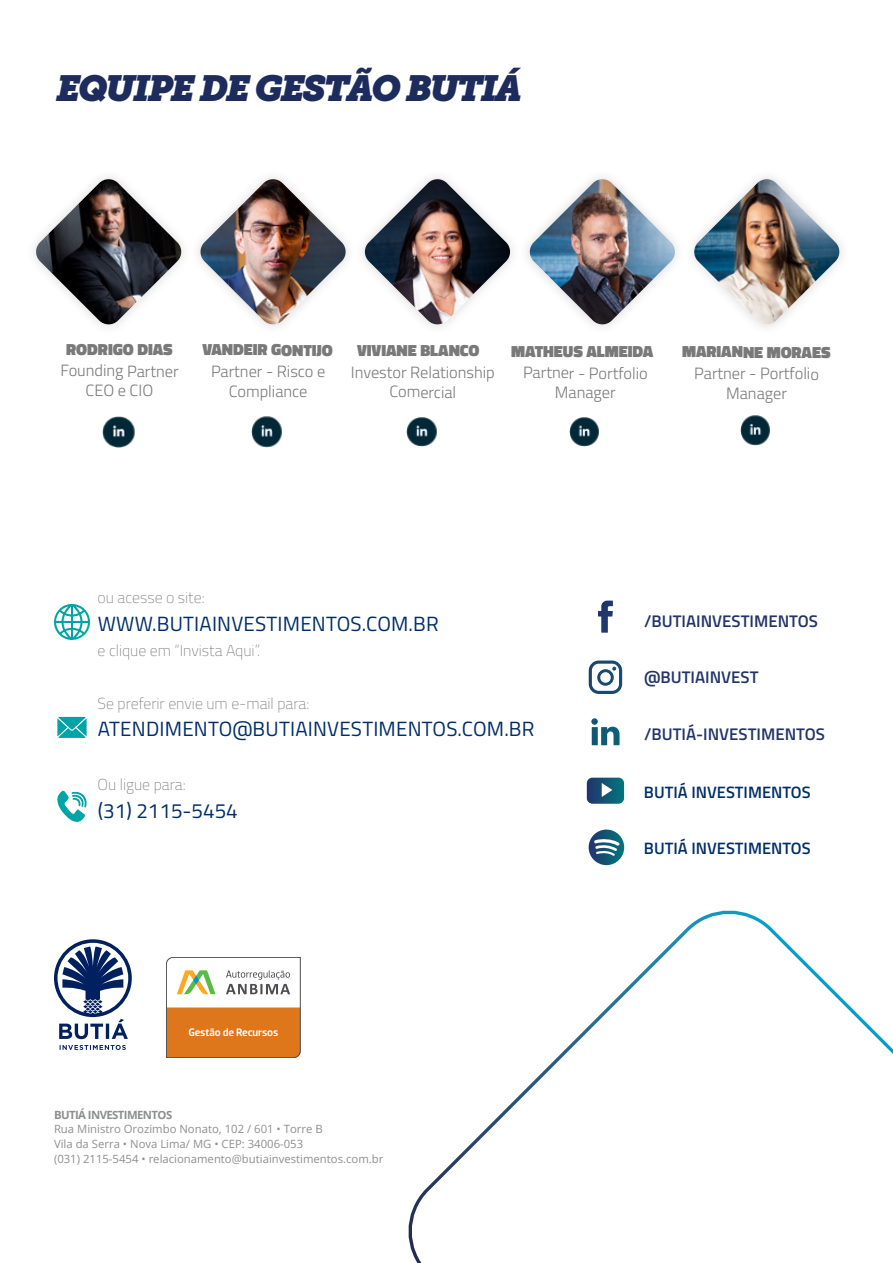
<style>
.page{position:relative;width:893px;height:1263px;background:#fff}
.page>*{position:absolute;margin:0;border:0;box-sizing:border-box;transform-origin:0 0}
.t1{font:italic 36px "Museo Slab 1000";letter-spacing:-.06em;color:#1d2c5c}
.t2{font:20.55px "Titillium Web";letter-spacing:.01em;color:#002e69}
.t3{font:600 16.8px "Titillium Web";color:#22346a}
.t4{font:600 16.5px "Titillium Web";color:#002e69}
.t5{font:300 16.35px/19.6px "Titillium Web";letter-spacing:-.005em;color:#797979;text-align:center}
.t6{font:900 16.35px "Titillium Web";letter-spacing:-.005em;color:#797979}
.t7{font:200 15.9px "Titillium Web";color:#797979}
.t8{font:11.4px/14.7px "Open Sans";color:#8d8f8e}
.t9{font:700 11.4px "Open Sans";letter-spacing:-.05em;color:#8d8f8e}
.t10{font:500 11.1px "Dobra";letter-spacing:-.02em;color:#fff}
</style>
<div class="page">
<svg style="left:54px;top:939px;width:78px;height:111px"></svg>
<svg style="left:166px;top:957px;width:135px;height:101px"></svg>
<svg style="left:54px;top:604px;width:36px;height:36px"></svg>
<svg style="left:57px;top:717px;width:30px;height:21px"></svg>
<svg style="left:57px;top:790px;width:30px;height:32px"></svg>
<svg style="left:598px;top:601px;width:15px;height:32px"></svg>
<svg style="left:589px;top:660px;width:33px;height:34px"></svg>
<svg style="left:591px;top:718px;width:29px;height:27px"></svg>
<svg style="left:587px;top:778px;width:37px;height:26px"></svg>
<svg style="left:589px;top:829px;width:35px;height:36px"></svg>
<svg style="left:408px;top:910px;width:485px;height:353px"></svg>
<img style="left:35px;top:179px;width:148px;height:147px">
<img style="left:199px;top:179px;width:148px;height:147px">
<img style="left:365px;top:179px;width:145px;height:145px">
<img style="left:528px;top:179px;width:148px;height:147px">
<img style="left:693px;top:179px;width:148px;height:147px">
<img style="left:102px;top:416px;width:33px;height:32px">
<img style="left:251px;top:416px;width:31px;height:32px">
<img style="left:407px;top:417px;width:30px;height:30px">
<img style="left:569px;top:417px;width:30px;height:30px">
<img style="left:740px;top:415px;width:30px;height:31px">
<h1 class="t1" style="left:54px;top:68px;width:467px">EQUIPE DE GESTÃO BUTIÁ</h1>
<h3 class="t6" style="left:66px;top:337px;width:108px">RODRIGO DIAS</h3>
<h3 class="t5" style="left:60px;top:360px;width:120px">Founding Partner<br>CEO e CIO</h3>
<h3 class="t5" style="left:211px;top:361px;width:116px">Partner - Risco e<br>Compliance</h3>
<h3 class="t5" style="left:351px;top:362px;width:146px">Investor Relationship<br>Comercial</h3>
<h3 class="t5" style="left:523px;top:362px;width:126px">Partner - Portfolio<br>Manager</h3>
<h3 class="t5" style="left:694px;top:363px;width:126px">Partner - Portfolio<br>Manager</h3>
<h3 class="t6" style="left:202px;top:338px;width:132px">VANDEIR GONTIJO</h3>
<h3 class="t6" style="left:357px;top:338px;width:124px">VIVIANE BLANCO</h3>
<h3 class="t6" style="left:511px;top:339px;width:144px">MATHEUS ALMEIDA</h3>
<h3 class="t6" style="left:682px;top:340px;width:150px">MARIANNE MORAES</h3>
<h3 class="t7" style="left:98px;top:586px;width:109px">ou acesse o site:</h3>
<h2 class="t2" style="left:98px;top:609px;width:342px">WWW.BUTIAINVESTIMENTOS.COM.BR</h2>
<h3 class="t7" style="left:98px;top:639px;width:164px">e clique em “Invista Aqui”.</h3>
<h3 class="t7" style="left:98px;top:692px;width:213px">Se preferir envie um e-mail para:</h3>
<h2 class="t2" style="left:98px;top:714px;width:438px">ATENDIMENTO@BUTIAINVESTIMENTOS.COM.BR</h2>
<h3 class="t7" style="left:98px;top:773px;width:90px">Ou ligue para:</h3>
<h2 class="t2" style="left:98px;top:796px;width:142px">(31) 2115-5454</h2>
<p class="t10" style="left:188px;top:1026px;width:91px">Gestão de Recursos</p>
<p class="t9" style="left:54px;top:1106px;width:120px">BUTIÁ INVESTIMENTOS</p>
<p class="t8" style="left:54px;top:1121px;width:331px">Rua Ministro Orozimbo Nonato, 102 / 601 • Torre B<br>Vila da Serra • Nova Lima/ MG • CEP: 34006-053<br>(031) 2115-5454 • relacionamento@butiainvestimentos.com.br</p>
<h3 class="t3" style="left:644px;top:609px;width:175px">/BUTIAINVESTIMENTOS</h3>
<h3 class="t3" style="left:644px;top:665px;width:116px">@BUTIAINVEST</h3>
<h3 class="t3" style="left:644px;top:721px;width:183px">/BUTIÁ-INVESTIMENTOS</h3>
<h3 class="t3" style="left:644px;top:777px;width:172px">BUTIÁ INVESTIMENTOS</h3>
<h3 class="t4" style="left:644px;top:835px;width:168px">BUTIÁ INVESTIMENTOS</h3>
</div>
